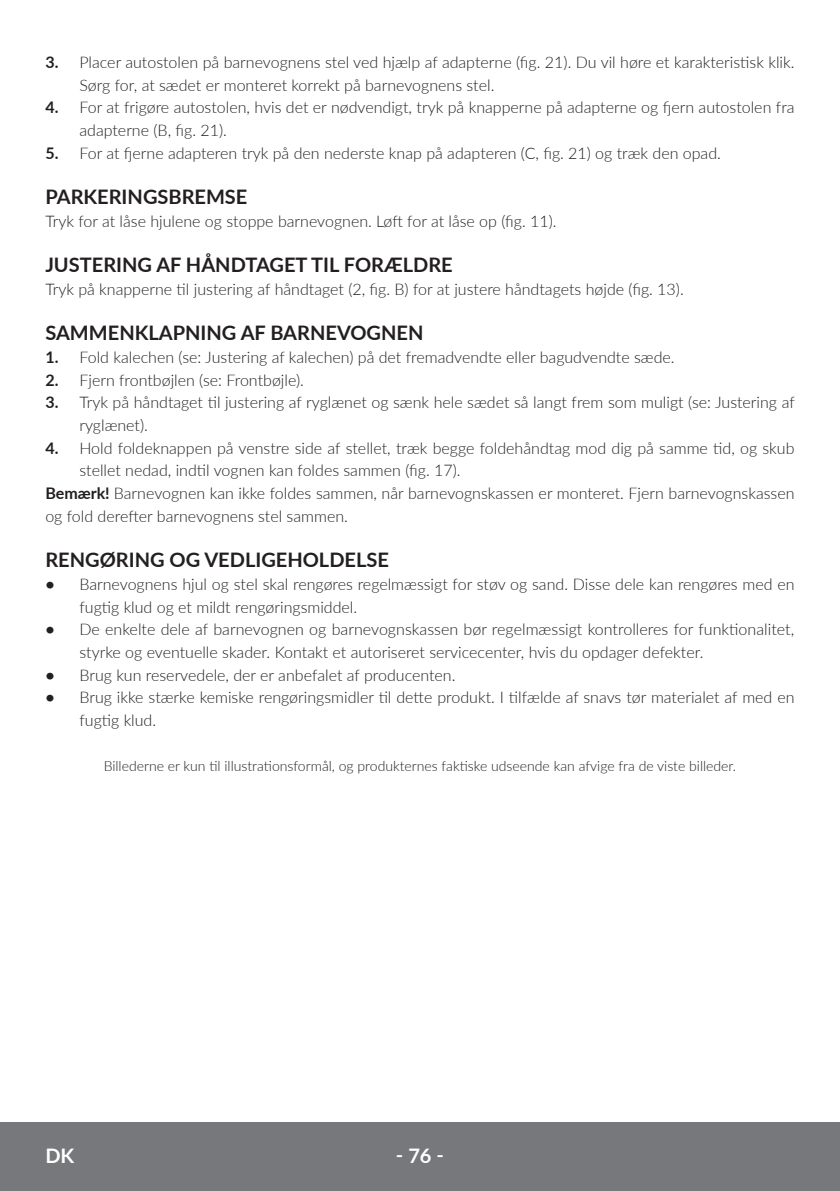
<style>
.page{position:relative;width:840px;height:1191px;background:#fff}
.page>*{position:absolute;margin:0;border:0;box-sizing:border-box;transform-origin:0 0}
.t1{font:700 20px "Lato";color:#231f20}
.t2{font:700 20px "Lato";color:#fff}
.t3{font:300 16px/22.6px "Lato";color:#231f20}
.t4{font:300 14px "Lato";color:#231f20}
.s1{font-weight:700}
</style>
<div class="page">
<div style="left:0;top:1123px;width:839px;height:68px;background:#76787b"></div>
<hr style="left:839px;top:1123px;width:1px;height:68px;background:#76787b">
<p class="t3" style="left:79px;top:50px;width:716px;text-indent:-34px"><span class="s1">3.</span> Placer autostolen på barnevognens stel ved hjælp af adapterne (fig. 21). Du vil høre et karakteristisk klik.<br>Sørg for, at sædet er monteret korrekt på barnevognens stel.</p>
<p class="t3" style="left:79px;top:96px;width:716px;text-indent:-34px"><span class="s1">4.</span> For at frigøre autostolen, hvis det er nødvendigt, tryk på knapperne på adapterne og fjern autostolen fra adapterne (B, fig. 21).</p>
<p class="t3" style="left:45px;top:141px;width:676px"><span class="s1">5.</span> For at fjerne adapteren tryk på den nederste knap på adapteren (C, fig. 21) og træk den opad.</p>
<p class="t1" style="left:45px;top:182px;width:203px">PARKERINGSBREMSE</p>
<p class="t3" style="left:45px;top:209px;width:512px">Tryk for at låse hjulene og stoppe barnevognen. Løft for at låse op (fig. 11).</p>
<p class="t1" style="left:45px;top:250px;width:408px">JUSTERING AF HÅNDTAGET TIL FORÆLDRE</p>
<p class="t3" style="left:45px;top:277px;width:639px">Tryk på knapperne til justering af håndtaget (2, fig. B) for at justere håndtagets højde (fig. 13).</p>
<p class="t1" style="left:45px;top:318px;width:379px">SAMMENKLAPNING AF BARNEVOGNEN</p>
<p class="t3" style="left:45px;top:345px;width:630px"><span class="s1">1.</span> Fold kalechen (se: Justering af kalechen) på det fremadvendte eller bagudvendte sæde.</p>
<p class="t3" style="left:45px;top:368px;width:260px"><span class="s1">2.</span> Fjern frontbøjlen (se: Frontbøjle).</p>
<p class="t3" style="left:79px;top:391px;width:716px;text-indent:-34px"><span class="s1">3.</span> Tryk på håndtaget til justering af ryglænet og sænk hele sædet så langt frem som muligt (se: Justering af ryglænet).</p>
<p class="t3" style="left:45px;top:436px;width:750px"><span class="s1">4.</span> Hold foldeknappen på venstre side af stellet, træk begge foldehåndtag mod dig på samme tid, og skub</p>
<p class="t3" style="left:79px;top:459px;width:382px">stellet nedad, indtil vognen kan foldes sammen (fig. 17).</p>
<p class="t3" style="left:45px;top:481px;width:750px"><span class="s1">Bemærk!</span> Barnevognen kan ikke foldes sammen, når barnevognskassen er monteret. Fjern barnevognskassen</p>
<p class="t3" style="left:45px;top:504px;width:304px">og fold derefter barnevognens stel sammen.</p>
<p class="t1" style="left:45px;top:545px;width:345px">RENGØRING OG VEDLIGEHOLDELSE</p>
<p class="t3" style="left:79px;top:572px;width:716px;text-indent:-34px"><span class="s1">•</span> Barnevognens hjul og stel skal rengøres regelmæssigt for støv og sand. Disse dele kan rengøres med en fugtig klud og et mildt rengøringsmiddel.</p>
<p class="t3" style="left:79px;top:617px;width:716px;text-indent:-34px"><span class="s1">•</span> De enkelte dele af barnevognen og barnevognskassen bør regelmæssigt kontrolleres for funktionalitet, styrke og eventuelle skader. Kontakt et autoriseret servicecenter, hvis du opdager defekter.</p>
<p class="t3" style="left:45px;top:663px;width:411px"><span class="s1">•</span> Brug kun reservedele, der er anbefalet af producenten.</p>
<p class="t3" style="left:79px;top:685px;width:716px;text-indent:-34px"><span class="s1">•</span> Brug ikke stærke kemiske rengøringsmidler til dette produkt. I tilfælde af snavs tør materialet af med en fugtig klud.</p>
<p class="t4" style="left:104px;top:756px;width:633px">Billederne er kun til illustrationsformål, og produkternes faktiske udseende kan afvige fra de viste billeder.</p>
<p class="t2" style="left:45px;top:1141px;width:30px">DK</p>
<p class="t2" style="left:396px;top:1141px;width:49px">‑ 76 ‑</p>
</div>
